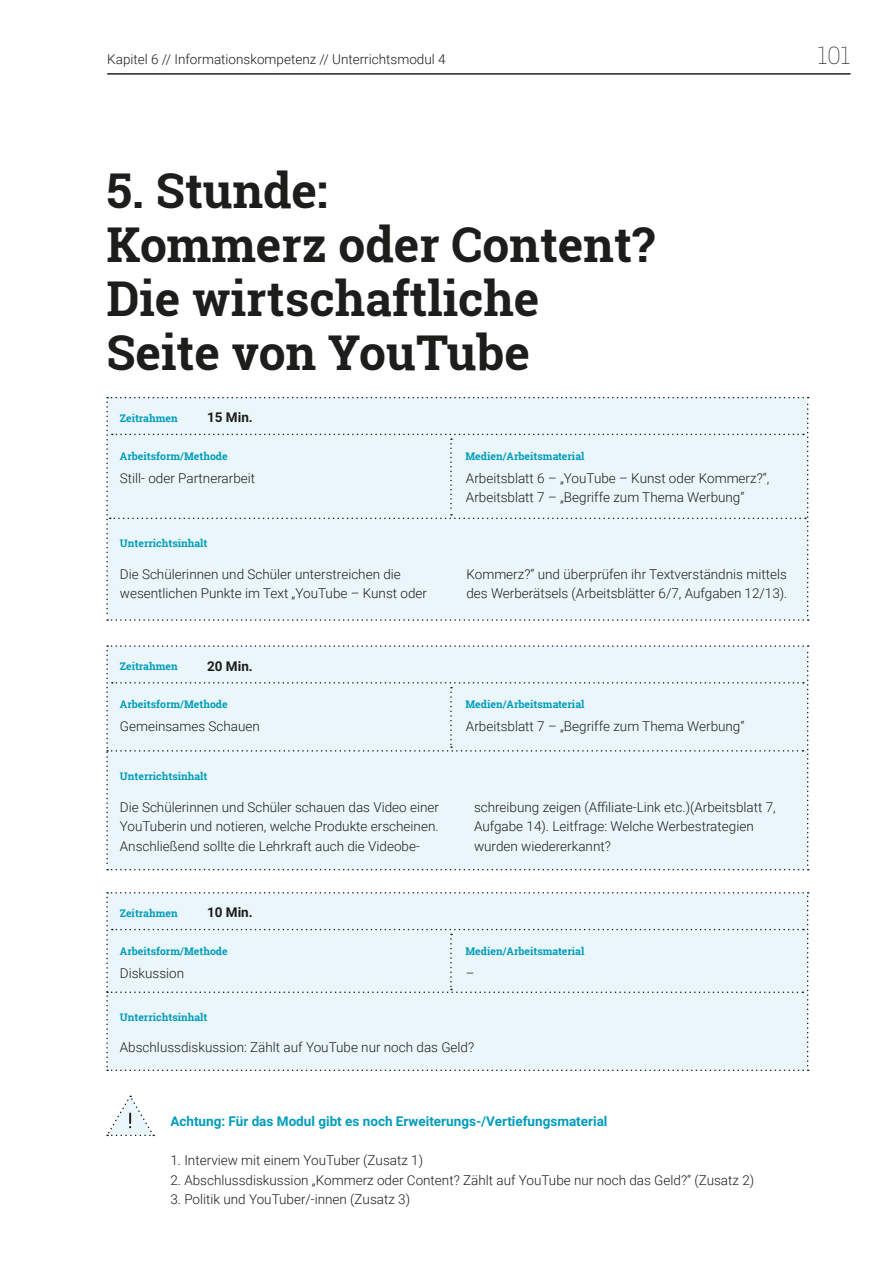
<style>
.page{position:relative;width:893px;height:1263px;background:#fff}
.page>*{position:absolute;margin:0;border:0;box-sizing:border-box;transform-origin:0 0}
.t1{font:700 48px/54px "Roboto Slab";color:#1d1d1b}
.t2{font:100 24px "Roboto Slab";color:#1d1d1b}
.t3{font:300 13.5px/19.5px "Roboto";color:#1d1d1b}
.t4{font:700 13.5px "Roboto";color:#009cbc}
.t5{font:700 13.5px "Roboto";color:#1d1d1b}
.t6{font:700 10.5px "Roboto Slab";color:#009cbc}
</style>
<div class="page">
<hr style="left:107px;top:74px;width:743px;height:1px;background:#1d1d1b">
<div style="left:106px;top:397px;width:703px;height:224px;background:#eaf6fa"></div>
<div style="left:106px;top:645px;width:703px;height:225px;background:#eaf6fa"></div>
<div style="left:106px;top:892px;width:703px;height:179px;background:#eaf6fa"></div>
<svg style="left:106px;top:1095px;width:48px;height:41px"></svg>
<p class="t3" style="left:107px;top:49px;width:340px">Kapitel 6 // Informationskompetenz // Unterrichtsmodul 4</p>
<h2 class="t2" style="left:818px;top:39px;width:34px">101</h2>
<h1 class="t1" style="left:106px;top:163px;width:550px">5. Stunde:<br>Kommerz oder Content?<br>Die wirtschaftliche<br>Seite von YouTube</h1>
<p class="t6" style="left:120px;top:411px;width:59px">Zeitrahmen</p>
<p class="t5" style="left:207px;top:408px;width:47px">15 Min.</p>
<p class="t6" style="left:120px;top:449px;width:109px">Arbeitsform/Methode</p>
<p class="t3" style="left:120px;top:467px;width:137px">Still- oder Partnerarbeit</p>
<p class="t6" style="left:120px;top:536px;width:89px">Unterrichtsinhalt</p>
<p class="t6" style="left:465px;top:449px;width:121px">Medien/Arbeitsmaterial</p>
<p class="t3" style="left:466px;top:468px;width:305px">Arbeitsblatt 6 – „YouTube – Kunst oder Kommerz?“,<br>Arbeitsblatt 7 – „Begriffe zum Thema Werbung“</p>
<p class="t3" style="left:120px;top:563px;width:309px">Die Schülerinnen und Schüler unterstreichen die wesentlichen Punkte im Text „YouTube – Kunst oder</p>
<p class="t3" style="left:466px;top:563px;width:323px">Kommerz?“ und überprüfen ihr Textverständnis mittels des Werberätsels (Arbeitsblätter 6/7, Aufgaben 12/13).</p>
<p class="t6" style="left:120px;top:659px;width:59px">Zeitrahmen</p>
<p class="t5" style="left:207px;top:656px;width:47px">20 Min.</p>
<p class="t6" style="left:120px;top:697px;width:109px">Arbeitsform/Methode</p>
<p class="t3" style="left:120px;top:716px;width:142px">Gemeinsames Schauen</p>
<p class="t6" style="left:120px;top:769px;width:89px">Unterrichtsinhalt</p>
<p class="t6" style="left:465px;top:697px;width:121px">Medien/Arbeitsmaterial</p>
<p class="t3" style="left:466px;top:716px;width:280px">Arbeitsblatt 7 – „Begriffe zum Thema Werbung“</p>
<p class="t3" style="left:120px;top:797px;width:321px;text-align:justify">Die Schülerinnen und Schüler schauen das Video einer YouTuberin und notieren, welche Produkte erscheinen.<br>Anschließend sollte die Lehrkraft auch die Videobe-</p>
<p class="t3" style="left:474px;top:797px;width:303px">schreibung zeigen (Affiliate-Link etc.)(Arbeitsblatt 7,<br>Aufgabe 14). Leitfrage: Welche Werbestrategien wurden wiedererkannt?</p>
<p class="t6" style="left:120px;top:906px;width:59px">Zeitrahmen</p>
<p class="t5" style="left:207px;top:903px;width:47px">10 Min.</p>
<p class="t6" style="left:120px;top:944px;width:109px">Arbeitsform/Methode</p>
<p class="t3" style="left:120px;top:963px;width:66px">Diskussion</p>
<p class="t6" style="left:120px;top:1010px;width:89px">Unterrichtsinhalt</p>
<p class="t6" style="left:465px;top:944px;width:121px">Medien/Arbeitsmaterial</p>
<p class="t3" style="left:466px;top:963px;width:10px">–</p>
<p class="t3" style="left:120px;top:1037px;width:356px">Abschlussdiskussion: Zählt auf YouTube nur noch das Geld?</p>
<p class="t4" style="left:170px;top:1112px;width:439px">Achtung: Für das Modul gibt es noch Erweiterungs-/Vertiefungsmaterial</p>
<p class="t3" style="left:170px;top:1150px;width:254px">1. Interview mit einem YouTuber (Zusatz 1)</p>
<p class="t3" style="left:170px;top:1169px;width:585px">2. Abschlussdiskussion „Kommerz oder Content? Zählt auf YouTube nur noch das Geld?“ (Zusatz 2)</p>
<p class="t3" style="left:170px;top:1189px;width:241px">3. Politik und YouTuber/-innen (Zusatz 3)</p>
</div>
